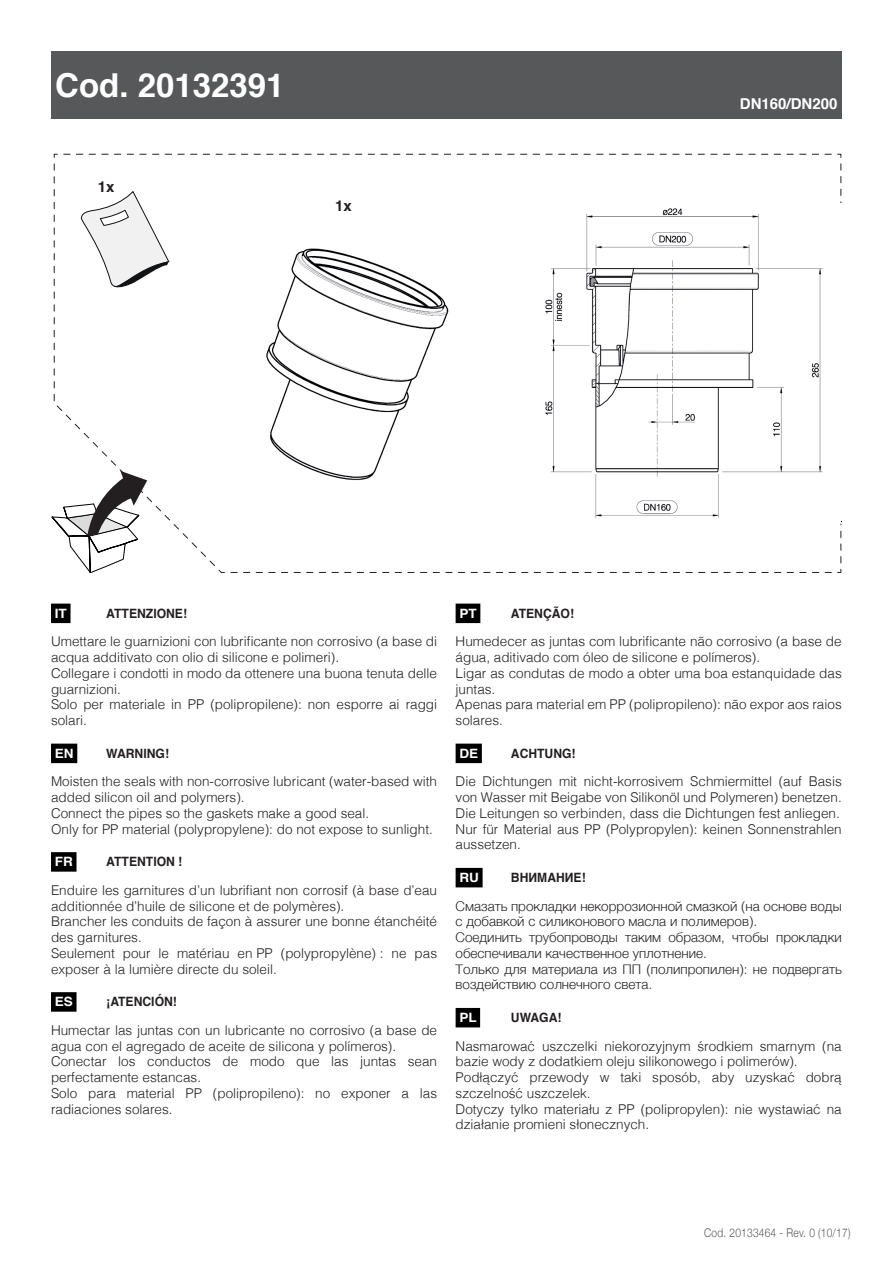
<style>
.page{position:relative;width:893px;height:1263px;background:#fff}
.page>*{position:absolute;margin:0;border:0;box-sizing:border-box;transform-origin:0 0}
.t1{font:700 33px "Helvetica";color:#fff}
.t2{font:700 15px "Helvetica";color:#fff}
.t3{font:700 15px "Helvetica";color:#231f20}
.t4{font:300 13.5px/15.8px "Helvetica";color:#231f20}
.t5{font:700 12.9px "Helvetica";color:#231f20;scale:.95 1}
.t6{font:700 12.9px "Helvetica";color:#fff;scale:1.05 1}
.t7{font:300 12px "Helvetica Neue";letter-spacing:.02em;color:#57585a;scale:.85 1}
</style>
<div class="page">
<div style="left:51px;top:51px;width:324px;height:68px;background:#57585a"></div>
<div style="left:375px;top:51px;width:467px;height:38px;background:#57585a"></div>
<div style="left:375px;top:89px;width:467px;height:29px;background:#57585a"></div>
<svg style="left:54px;top:154px;width:777px;height:4px"></svg>
<svg style="left:54px;top:163px;width:161px;height:403px"></svg>
<svg style="left:218px;top:569px;width:7px;height:4px"></svg>
<svg style="left:231px;top:569px;width:610px;height:4px"></svg>
<svg style="left:837px;top:154px;width:5px;height:409px"></svg>
<svg style="left:52px;top:471px;width:95px;height:102px"></svg>
<img style="left:545px;top:203px;width:296px;height:315px">
<div style="left:735px;top:505px;width:106px;height:18px;background:#fff"></div>
<img style="left:266px;top:248px;width:183px;height:232px">
<div style="left:51px;top:604px;width:20px;height:19px;background:#000"></div>
<div style="left:51px;top:744px;width:26px;height:19px;background:#000"></div>
<div style="left:51px;top:852px;width:26px;height:20px;background:#000"></div>
<div style="left:51px;top:992px;width:26px;height:20px;background:#000"></div>
<div style="left:456px;top:604px;width:24px;height:19px;background:#000"></div>
<div style="left:456px;top:744px;width:26px;height:19px;background:#000"></div>
<div style="left:456px;top:868px;width:27px;height:19px;background:#000"></div>
<div style="left:456px;top:1008px;width:24px;height:19px;background:#000"></div>
<h1 class="t1" style="left:55px;top:59px;width:231px">Cod. 20132391</h1>
<p class="t3" style="left:98px;top:175px;width:18px">1x</p>
<p class="t3" style="left:335px;top:194px;width:18px">1x</p>
<p class="t2" style="left:740px;top:92px;width:99px">DN160/DN200</p>
<p class="t6" style="left:55px;top:603px;width:13px">IT</p>
<p class="t5" style="left:106px;top:603px;width:87px">ATTENZIONE!</p>
<p class="t4" style="left:51px;top:633px;width:388px">Umettare le guarnizioni con lubrificante non corrosivo (a base di acqua additivato con olio di silicone e polimeri).<br>Collegare i condotti in modo da ottenere una buona tenuta delle guarnizioni.<br>Solo per materiale in PP (polipropilene): non esporre ai raggi solari.</p>
<p class="t6" style="left:55px;top:743px;width:19px">EN</p>
<p class="t5" style="left:106px;top:743px;width:68px">WARNING!</p>
<p class="t4" style="left:51px;top:773px;width:388px">Moisten the seals with non-corrosive lubricant (water-based with added silicon oil and polymers).<br>Connect the pipes so the gaskets make a good seal.<br>Only for PP material (polypropylene): do not expose to sunlight.</p>
<p class="t6" style="left:55px;top:851px;width:19px">FR</p>
<p class="t5" style="left:106px;top:851px;width:82px">ATTENTION !</p>
<p class="t4" style="left:51px;top:881px;width:388px">Enduire les garnitures d’un lubrifiant non corrosif (à base d’eau additionnée d’huile de silicone et de polymères).<br>Brancher les conduits de façon à assurer une bonne étanchéité des garnitures.<br>Seulement pour le matériau en PP (polypropylène) : ne pas exposer à la lumière directe du soleil.</p>
<p class="t6" style="left:55px;top:991px;width:19px">ES</p>
<p class="t5" style="left:106px;top:991px;width:76px">¡ATENCIÓN!</p>
<p class="t4" style="left:51px;top:1021px;width:388px">Humectar las juntas con un lubricante no corrosivo (a base de agua con el agregado de aceite de silicona y polímeros).<br>Conectar los conductos de modo que las juntas sean perfectamente estancas.<br>Solo para material PP (polipropileno): no exponer a las radiaciones solares.</p>
<p class="t6" style="left:459px;top:603px;width:18px">PT</p>
<p class="t5" style="left:511px;top:603px;width:68px">ATENÇÃO!</p>
<p class="t4" style="left:456px;top:633px;width:388px">Humedecer as juntas com lubrificante não corrosivo (a base de água, aditivado com óleo de silicone e polímeros).<br>Ligar as condutas de modo a obter uma boa estanquidade das juntas.<br>Apenas para material em PP (polipropileno): não expor aos raios solares.</p>
<p class="t6" style="left:459px;top:743px;width:19px">DE</p>
<p class="t5" style="left:511px;top:743px;width:70px">ACHTUNG!</p>
<p class="t4" style="left:456px;top:773px;width:388px">Die Dichtungen mit nicht-korrosivem Schmiermittel (auf Basis von Wasser mit Beigabe von Silikonöl und Polymeren) benetzen.<br>Die Leitungen so verbinden, dass die Dichtungen fest anliegen.<br>Nur für Material aus PP (Polypropylen): keinen Sonnenstrahlen aussetzen.</p>
<p class="t6" style="left:459px;top:867px;width:20px">RU</p>
<p class="t5" style="left:511px;top:867px;width:80px">ВНИМАНИЕ!</p>
<p class="t4" style="left:456px;top:897px;width:388px">Смазать прокладки некоррозионной смазкой (на основе воды с добавкой с силиконового масла и полимеров).<br>Соединить трубопроводы таким образом, чтобы прокладки обеспечивали качественное уплотнение.<br>Только для материала из ПП (полипропилен): не подвергать воздействию солнечного света.</p>
<p class="t6" style="left:459px;top:1007px;width:18px">PL</p>
<p class="t5" style="left:511px;top:1007px;width:55px">UWAGA!</p>
<p class="t4" style="left:456px;top:1037px;width:388px">Nasmarować uszczelki niekorozyjnym środkiem smarnym (na bazie wody z dodatkiem oleju silikonowego i polimerów).<br>Podłączyć przewody w taki sposób, aby uzyskać dobrą szczelność uszczelek.<br>Dotyczy tylko materiału z PP (polipropylen): nie wystawiać na działanie promieni słonecznych.</p>
<p class="t7" style="left:704px;top:1223px;width:174px">Cod. 20133464 - Rev. 0 (10/17)</p>
</div>
